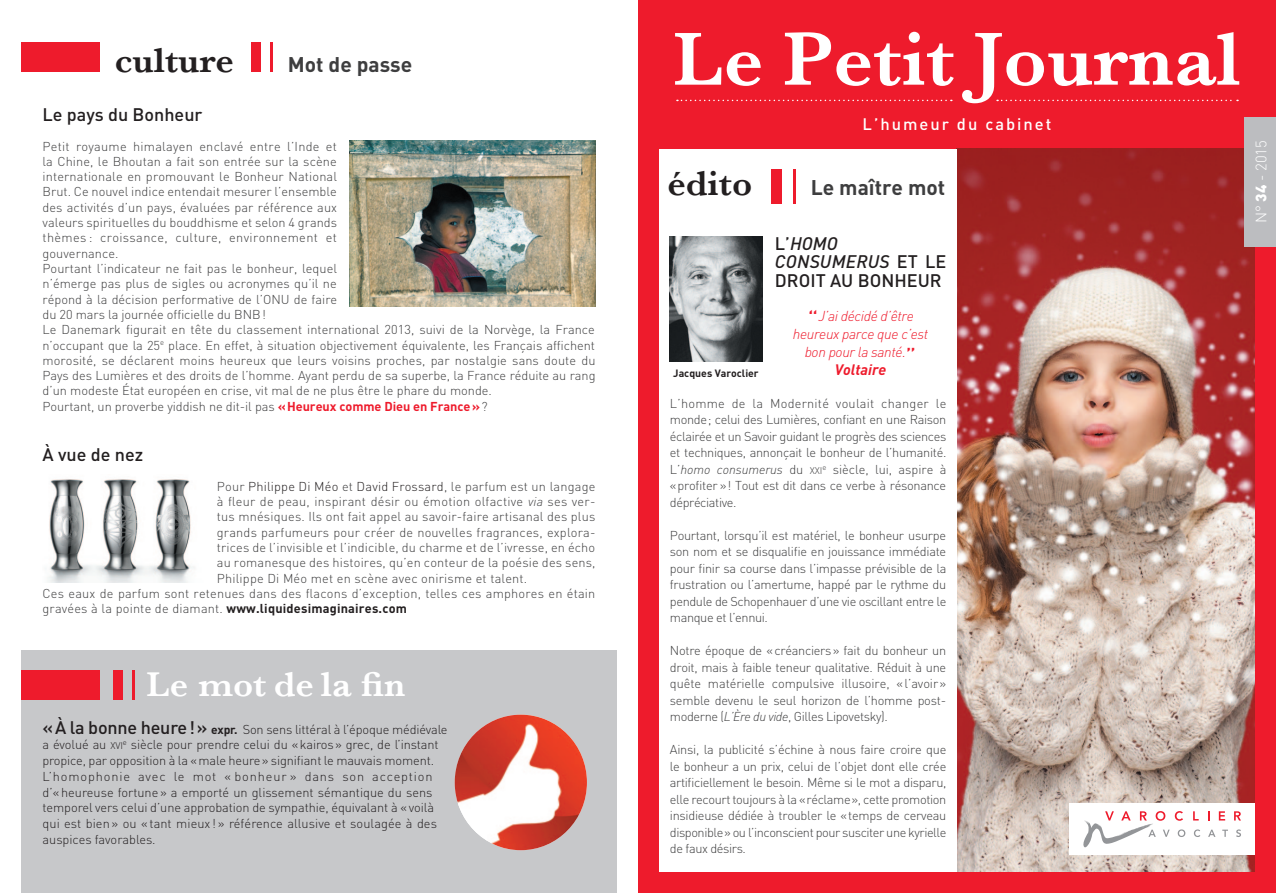
<style>
.page{position:relative;width:1276px;height:893px;background:#fff}
.page>*{position:absolute;margin:0;border:0;box-sizing:border-box;transform-origin:0 0}
.t1{font:600 78px "Baskerville";color:#fff}
.t2{font:600 36px "Baskerville";color:#231f20}
.t3{font:600 36px "Baskerville";color:#fff}
.t4{font:700 21px "DIN";color:#3e3e3f}
.t5{font:500 18px/18.8px "DIN";color:#231f20}
.t6{font:italic 500 18px "DIN";color:#231f20}
.t7{font:500 16.5px "DIN";letter-spacing:.12em;color:#fff}
.t8{font:300 15px "DIN";color:#fff}
.t9{font:italic 700 15px "DIN";color:#ee1b2c}
.t10{font:italic 300 14.25px "DIN";letter-spacing:-.025em;color:#ee1b2c}
.t11{font:300 12.75px/16.5px "DIN";letter-spacing:-.005em;color:#3e3e3f;text-align:justify}
.t12{font:300 12.75px/15.8px "DIN";letter-spacing:-.005em;color:#231f20}
.t13{font:300 12.75px/15.3px "DIN";letter-spacing:.015em;color:#3e3e3f}
.t14{font:700 10.5px "DIN";color:#231f20}
.s1{font-weight:700;color:#ee1b2c}
.s2{color:#231f20}
.s3{font-style:italic}
.s4{font-weight:700;color:#231f20}
.s5{font-weight:500;font-size:18px}
.s6{font-weight:700;font-size:12px}
.s7{font-size:9.6px}
.s8{font-style:normal}
.s9{font-weight:400;font-style:normal;font-size:25.5px}
.s10{font-weight:900}
</style>
<div class="page">
<div style="left:638px;top:0;width:638px;height:893px;background:#ee1b2c"></div>
<img style="left:957px;top:149px;width:297px;height:723px">
<div style="left:659px;top:149px;width:298px;height:723px;background:#fff"></div>
<div style="left:1244px;top:117px;width:32px;height:130px;background:#bcbdc0"></div>
<div style="left:21px;top:43px;width:79px;height:29px;background:#ee1b2c"></div>
<hr style="left:270px;top:43px;width:3px;height:29px;background:#ee1b2c">
<div style="left:251px;top:43px;width:10px;height:29px;background:#ee1b2c"></div>
<img style="left:670px;top:237px;width:92px;height:125px">
<hr style="left:793px;top:169px;width:3px;height:35px;background:#ee1b2c">
<div style="left:771px;top:169px;width:11px;height:35px;background:#ee1b2c"></div>
<div style="left:1069px;top:804px;width:185px;height:51px;background:#fff"></div>
<svg style="left:1194px;top:829px;width:6px;height:8px"></svg>
<svg style="left:1208px;top:830px;width:7px;height:7px"></svg>
<svg style="left:1222px;top:830px;width:6px;height:7px"></svg>
<svg style="left:1236px;top:829px;width:5px;height:8px"></svg>
<svg style="left:1193px;top:811px;width:5px;height:9px"></svg>
<svg style="left:1218px;top:811px;width:7px;height:9px"></svg>
<svg style="left:1234px;top:811px;width:7px;height:9px"></svg>
<svg style="left:1083px;top:811px;width:102px;height:36px"></svg>
<div style="left:21px;top:651px;width:596px;height:242px;background:#c7c8ca"></div>
<div style="left:21px;top:670px;width:79px;height:30px;background:#ee1b2c"></div>
<div style="left:113px;top:670px;width:9px;height:30px;background:#ee1b2c"></div>
<hr style="left:132px;top:670px;width:2px;height:30px;background:#ee1b2c">
<img style="left:350px;top:140px;width:245px;height:166px">
<img style="left:48px;top:479px;width:146px;height:103px">
<svg style="left:677px;top:100px;width:275px;height:1px"></svg>
<svg style="left:997px;top:100px;width:241px;height:1px"></svg>
<img style="left:455px;top:715px;width:132px;height:135px">
<p class="t2" style="left:115px;top:39px;width:120px">culture</p>
<p class="t4" style="left:288px;top:50px;width:126px">Mot de passe</p>
<p class="t5" style="left:43px;top:105px;width:161px">Le pays du Bonheur</p>
<p class="t11" style="left:43px;top:138px;width:296px;line-height:15.3px">Petit royaume himalayen enclavé entre l’Inde et la Chine, le Bhoutan a fait son entrée sur la scène internationale en promouvant le Bonheur National Brut. Ce nouvel indice entendait mesurer l’ensemble des activités d’un pays, évaluées par référence aux valeurs spirituelles du bouddhisme et selon 4 grands thèmes : croissance, culture, environnement et gouvernance.</p>
<p class="t11" style="left:43px;top:261px;width:296px;line-height:15.3px">Pourtant l’indicateur ne fait pas le bonheur, lequel n’émerge pas plus de sigles ou acronymes qu’il ne répond à la décision performative de l’ONU de faire du 20 mars la journée officielle du BNB!</p>
<p class="t11" style="left:43px;top:322px;width:554px;line-height:15.3px">Le Danemark figurait en tête du classement international 2013, suivi de la Norvège, la France n’occupant que la 25<sup>e</sup> place. En effet, à situation objectivement équivalente, les Français affichent morosité, se déclarent moins heureux que leurs voisins proches, par nostalgie sans doute du Pays des Lumières et des droits de l’homme. Ayant perdu de sa superbe, la France réduite au rang d’un modeste État européen en crise, vit mal de ne plus être le phare du monde.</p>
<p class="t11" style="left:43px;top:398px;width:447px">Pourtant, un proverbe yiddish ne dit-il pas <span class="s1">«Heureux comme Dieu en France»</span>?</p>
<p class="t5" style="left:43px;top:445px;width:102px">À vue de nez</p>
<p class="t11" style="left:217px;top:478px;width:380px;line-height:15.3px">Pour <span class="s2">Philippe Di Méo</span> et <span class="s2">David Frossard</span>, le parfum est un langage à fleur de peau, inspirant désir ou émotion olfactive <span class="s3">via</span> ses ver&shy;tus mnésiques. Ils ont fait appel au savoir-faire artisanal des plus grands parfumeurs pour créer de nouvelles fragrances, explora&shy;trices de l’invisible et l’indicible, du charme et de l’ivresse, en écho au romanesque des histoires, qu’en conteur de la poésie des sens, Philippe Di Méo met en scène avec onirisme et talent.</p>
<p class="t13" style="left:43px;top:585px;width:554px">Ces eaux de parfum sont retenues dans des flacons d’exception, telles ces amphores en étain gravées à la pointe de diamant. <span class="s4">www.liquidesimaginaires.com</span></p>
<p class="t3" style="left:146px;top:663px;width:260px">Le mot de la fin</p>
<p class="t12" style="left:43px;top:721px;width:406px"><span class="s5">«À la bonne heure!»</span> <span class="s6">expr.</span> Son sens littéral à l’époque médiévale a évolué au <span class="s7">XVI</span><sup>e</sup> siècle pour prendre celui du «kairos» grec, de l’instant propice, par opposition à la «male heure» signifiant le mauvais moment.</p>
<p class="t12" style="left:43px;top:768px;width:396px">L’homophonie avec le mot « bonheur » dans son acception d’«heureuse fortune» a emporté un glissement sémantique du sens temporel vers celui d’une approbation de sympathie, équivalant à « voilà qui est bien » ou « tant mieux ! » référence allusive et soulagée à des auspices favorables.</p>
<p class="t1" style="left:673px;top:13px;width:569px">Le Petit Journal</p>
<p class="t7" style="left:862px;top:114px;width:190px">L’humeur du cabinet</p>
<p class="t2" style="left:667px;top:162px;width:86px">édito</p>
<p class="t4" style="left:811px;top:173px;width:136px">Le maître mot</p>
<p class="t6" style="left:775px;top:232px;width:64px"><span class="s8">L’</span>HOMO</p>
<p class="t5" style="left:775px;top:252px;width:173px"><span class="s3">CONSUMERUS</span> ET LE<br>DROIT AU BONHEUR</p>
<p class="t10" style="left:807px;top:307px;width:108px"><span class="s9">“</span>J’ai décidé d’être</p>
<p class="t10" style="left:793px;top:325px;width:137px">heureux parce que c’est</p>
<p class="t10" style="left:804px;top:343px;width:113px">bon pour la santé.<span class="s9">”</span></p>
<p class="t9" style="left:835px;top:360px;width:53px">Voltaire</p>
<p class="t11" style="left:670px;top:395px;width:278px">L’homme de la Modernité voulait changer le monde; celui des Lumières, confiant en une Raison éclairée et un Savoir guidant le progrès des sciences et techniques, annonçait le bonheur de l’humanité.<br>L’<span class="s3">homo consumerus</span> du <span class="s7">XXI</span><sup>e</sup> siècle, lui, aspire à «profiter »! Tout est dit dans ce verbe à résonance dépréciative.</p>
<p class="t11" style="left:670px;top:527px;width:278px">Pourtant, lorsqu’il est matériel, le bonheur usurpe son nom et se disqualifie en jouissance immédiate pour finir sa course dans l’impasse prévisible de la frustration ou l’amertume, happé par le rythme du pendule de Schopenhauer d’une vie oscillant entre le manque et l’ennui.</p>
<p class="t11" style="left:670px;top:642px;width:278px">Notre époque de «créanciers» fait du bonheur un droit, mais à faible teneur qualitative. Réduit à une quête matérielle compulsive illusoire, «l’avoir» semble devenu le seul horizon de l’homme post&shy;moderne (<span class="s3">L’Ère du vide</span>, Gilles Lipovetsky).</p>
<p class="t11" style="left:670px;top:741px;width:278px">Ainsi, la publicité s’échine à nous faire croire que le bonheur a un prix, celui de l’objet dont elle crée artificiellement le besoin. Même si le mot a disparu, elle recourt toujours à la «réclame», cette promotion insidieuse dédiée à troubler le «temps de cerveau disponible» ou l’inconscient pour susciter une kyrielle de faux désirs.</p>
<p class="t14" style="left:673px;top:366px;width:87px">Jacques Varoclier</p>
<p class="t8" style="left:1251px;top:223px;width:85px;rotate:-90deg">N° <span class="s10">34</span> - 2015</p>
</div>
